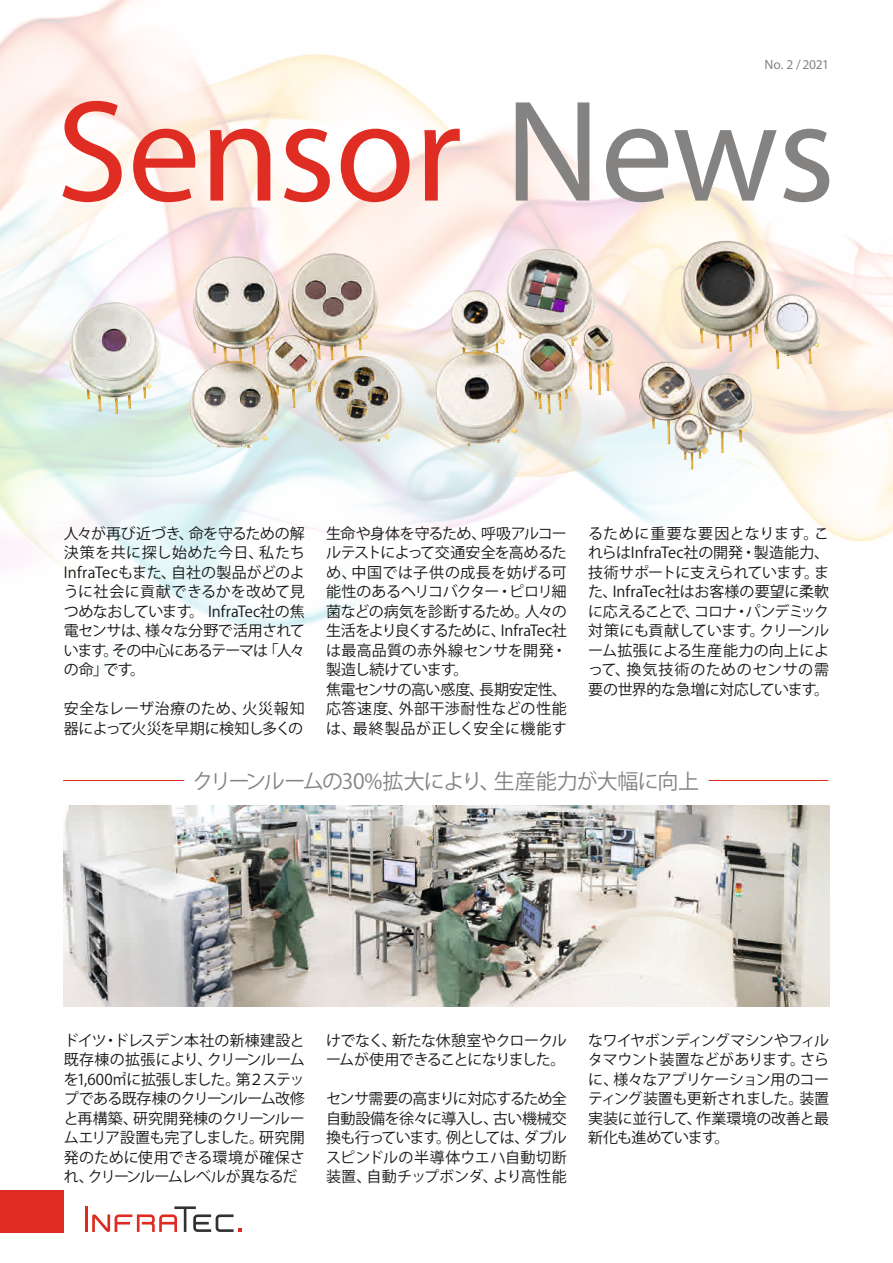
<style>
.page{position:relative;width:893px;height:1263px;background:#fff}
.page>*{position:absolute;margin:0;border:0;box-sizing:border-box;transform-origin:0 0}
.t1{font:145.5px "Myriad Pro";letter-spacing:-.005em;color:#e02d24}
.t2{font:21px "Koz Go Pr 6 N";letter-spacing:-.05em;color:#848382}
.t3{font:15px/19.5px "Koz Go Pr 6 N";letter-spacing:-.025em;color:#151616;text-align:justify}
.t4{font:15px/19.5px "Koz Go Pr 6 N";letter-spacing:-.005em;color:#151616}
.t5{font:13.5px "Myriad Pro";letter-spacing:-.015em;color:#848382}
.s1{color:#848382}
</style>
<div class="page">
<img style="left:0;top:0;width:893px;height:675px">
<div style="left:0;top:1190px;width:64px;height:43px;background:#e02d24"></div>
<hr style="left:85px;top:1206px;width:3px;height:26px;background:#de2a21">
<svg style="left:92px;top:1206px;width:150px;height:26px"></svg>
<hr style="left:709px;top:780px;width:119px;height:1px;background:#e02d24">
<hr style="left:63px;top:780px;width:121px;height:1px;background:#e02d24">
<img style="left:0;top:383px;width:6px;height:285px">
<img style="left:58px;top:226px;width:776px;height:260px">
<img style="left:64px;top:806px;width:765px;height:200px">
<p class="t5" style="left:764px;top:56px;width:66px">No. 2 /2021</p>
<h1 class="t1" style="left:56px;top:62px;width:780px">Sensor <span class="s1">News</span></h1>
<p class="t3" style="left:64px;top:524px;width:242px">人々が再び近づき、命を守るための解決策を共に探し始めた今日、私たちInfraTecもまた、自社の製品がどのように社会に貢献できるかを改めて見つめなおしています。 InfraTec社の焦電センサは、様々な分野で活用されています。その中心にあるテーマは「人々の命」です。</p>
<p class="t4" style="left:64px;top:699px;width:242px">安全なレーザ治療のため、火災報知器によって火災を早期に検知し多くの</p>
<p class="t3" style="left:326px;top:524px;width:242px;text-align:left">生命や身体を守るため、呼吸アルコールテストによって交通安全を高めるため、中国では子供の成長を妨げる可能性のあるヘリコバクター・ピロリ細菌などの病気を診断するため。人々の生活をより良くするために、InfraTec社は最高品質の赤外線センサを開発・製造し続けています。<br>焦電センサの高い感度、長期安定性、応答速度、外部干渉耐性などの性能は、最終製品が正しく安全に機能す</p>
<p class="t3" style="left:588px;top:524px;width:242px">るために重要な要因となります。これらはInfraTec社の開発・製造能力、技術サポートに支えられています。また、InfraTec社はお客様の要望に柔軟に応えることで、コロナ・パンデミック対策にも貢献しています。クリーンルーム拡張による生産能力の向上によって、換気技術のためのセンサの需要の世界的な急増に対応しています。</p>
<h2 class="t2" style="left:192px;top:769px;width:508px">クリーンルームの30%拡大により、生産能力が大幅に向上</h2>
<p class="t3" style="left:64px;top:1031px;width:242px">ドイツ・ドレスデン本社の新棟建設と既存棟の拡張により、クリーンルームを1,600㎡に拡張しました。第２ステップである既存棟のクリーンルーム改修と再構築、研究開発棟のクリーンルームエリア設置も完了しました。研究開発のために使用できる環境が確保され、クリーンルームレベルが異なるだ</p>
<p class="t3" style="left:326px;top:1031px;width:242px">けでなく、新たな休憩室やクロークルームが使用できることになりました。</p>
<p class="t3" style="left:326px;top:1089px;width:242px">センサ需要の高まりに対応するため全自動設備を徐々に導入し、古い機械交換も行っています。例としては、ダブルスピンドルの半導体ウエハ自動切断装置、自動チップボンダ、より高性能</p>
<p class="t3" style="left:588px;top:1031px;width:242px">なワイヤボンディングマシンやフィルタマウント装置などがあります。さらに、様々なアプリケーション用のコーティング装置も更新されました。装置実装に並行して、作業環境の改善と最新化も進めています。</p>
</div>
